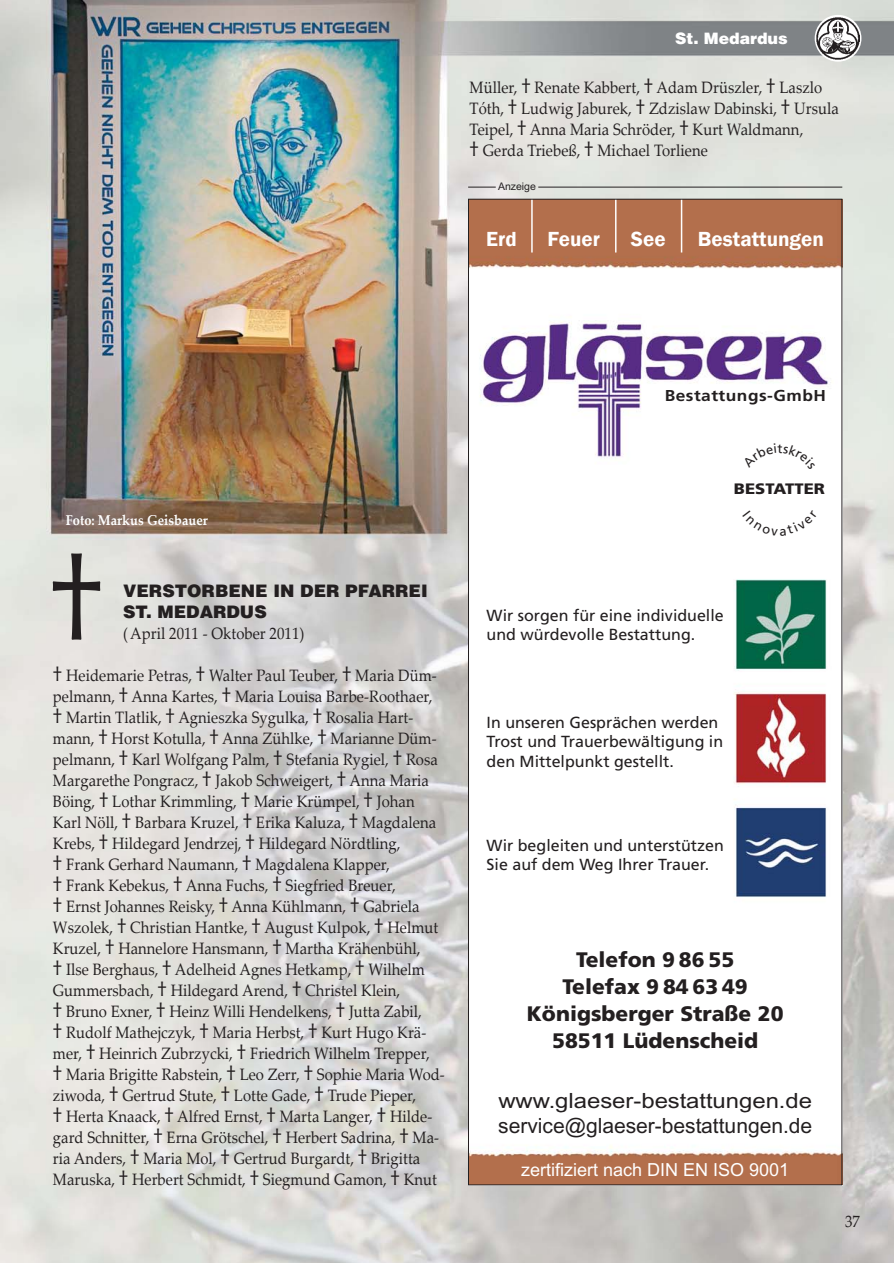
<style>
.page{position:relative;width:894px;height:1263px;background:#fff}
.page>*{position:absolute;margin:0;border:0;box-sizing:border-box;transform-origin:0 0}
.t1{font:124.5px "Palatino Linotype";color:#231f20;scale:.9 1}
.t2{font:900 21px/27px "Frutiger";color:#231f20;text-align:center}
.t3{font:21px/25.2px "Arial";color:#231f20;scale:1.14 1}
.t4{font:600 21px "Franklin Gothic";color:#fff}
.t5{font:18px "Arial";color:#fff}
.t6{font:900 17.25px/21px "Helvetica";color:#231f20}
.t7{font:16.5px/21px "Palatino Linotype";color:#231f20;scale:.9 1}
.t8{font:16.05px/19.2px "Frutiger";color:#231f20}
.t9{font:700 15.75px "Frutiger";letter-spacing:.03em;color:#231f20;scale:1.1 1}
.t10{font:900 15.75px "Helvetica";color:#fff}
.t11{font:900 15.15px "Frutiger";color:#231f20;scale:1.1 1}
.t12{font:700 14.25px "Palatino Linotype";letter-spacing:.005em;color:#fff;scale:.9 1}
.t13{font:10.5px "Arial";color:#231f20}
.s1{font-size:21px}
</style>
<div class="page">
<img style="left:0;top:0;width:893px;height:1263px">
<img style="left:470px;top:201px;width:370px;height:982px">
<svg style="left:815px;top:15px;width:46px;height:47px"></svg>
<img style="left:817px;top:17px;width:43px;height:43px">
<hr style="left:531px;top:199px;width:2px;height:54px;background:#fff">
<hr style="left:615px;top:199px;width:2px;height:54px;background:#fff">
<hr style="left:681px;top:199px;width:1px;height:54px;background:#fff">
<hr style="left:538px;top:187px;width:304px;height:1px;background:#231f20">
<svg style="left:468px;top:187px;width:28px;height:1px"></svg>
<div style="left:730px;top:439px;width:102px;height:102px;background:#fff"></div>
<p class="t10" style="left:675px;top:32px;width:114px">St. Medardus</p>
<p class="t7" style="left:470px;top:79px;width:412px">Müller, <span class="s1">†</span> Renate Kabbert, <span class="s1">†</span> Adam Drüszler, <span class="s1">†</span> Laszlo Tóth, <span class="s1">†</span> Ludwig Jaburek, <span class="s1">†</span> Zdzislaw Dabinski, <span class="s1">†</span> Ursula Teipel, <span class="s1">†</span> Anna Maria Schröder, <span class="s1">†</span> Kurt Waldmann,<br><span class="s1">†</span> Gerda Triebeß, <span class="s1">†</span> Michael Torliene</p>
<p class="t13" style="left:498px;top:183px;width:39px">Anzeige</p>
<p class="t4" style="left:486px;top:226px;width:32px">Erd</p>
<p class="t4" style="left:548px;top:226px;width:54px">Feuer</p>
<p class="t4" style="left:631px;top:226px;width:36px">See</p>
<p class="t4" style="left:698px;top:226px;width:128px">Bestattungen</p>
<p class="t12" style="left:66px;top:515px;width:159px">Foto: Markus Geisbauer</p>
<h1 class="t1" style="left:49px;top:548px;width:64px">†</h1>
<p class="t6" style="left:123px;top:582px;width:306px">VERSTORBENE IN DER PFARREI<br>ST. MEDARDUS</p>
<p class="t7" style="left:123px;top:625px;width:203px">( April 2011 - Oktober 2011)</p>
<p class="t7" style="left:53px;top:667px;width:437px"><span class="s1">†</span> Heidemarie Petras, <span class="s1">†</span> Walter Paul Teuber, <span class="s1">†</span> Maria Düm&shy;pelmann, <span class="s1">†</span> Anna Kartes, <span class="s1">†</span> Maria Louisa Barbe-Roothaer, <span class="s1">†</span> Martin Tlatlik, <span class="s1">†</span> Agnieszka Sygulka, <span class="s1">†</span> Rosalia Hart&shy;mann, <span class="s1">†</span> Horst Kotulla, <span class="s1">†</span> Anna Zühlke, <span class="s1">†</span> Marianne Düm&shy;pelmann, <span class="s1">†</span> Karl Wolfgang Palm, <span class="s1">†</span> Stefania Rygiel, <span class="s1">†</span> Rosa Margarethe Pongracz, <span class="s1">†</span> Jakob Schweigert, <span class="s1">†</span> Anna Maria Böing, <span class="s1">†</span> Lothar Krimmling, <span class="s1">†</span> Marie Krümpel, <span class="s1">†</span> Johan Karl Nöll, <span class="s1">†</span> Barbara Kruzel, <span class="s1">†</span> Erika Kaluza, <span class="s1">†</span> Magdalena Krebs, <span class="s1">†</span> Hildegard Jendrzej, <span class="s1">†</span> Hildegard Nördtling,<br><span class="s1">†</span> Frank Gerhard Naumann, <span class="s1">†</span> Magdalena Klapper,<br><span class="s1">†</span> Frank Kebekus, <span class="s1">†</span> Anna Fuchs, <span class="s1">†</span> Siegfried Breuer,<br><span class="s1">†</span> Ernst Johannes Reisky, <span class="s1">†</span> Anna Kühlmann, <span class="s1">†</span> Gabriela Wszolek, <span class="s1">†</span> Christian Hantke, <span class="s1">†</span> August Kulpok, <span class="s1">†</span> Helmut Kruzel, <span class="s1">†</span> Hannelore Hansmann, <span class="s1">†</span> Martha Krähenbühl,<br><span class="s1">†</span> Ilse Berghaus, <span class="s1">†</span> Adelheid Agnes Hetkamp, <span class="s1">†</span> Wilhelm Gummersbach, <span class="s1">†</span> Hildegard Arend, <span class="s1">†</span> Christel Klein,<br><span class="s1">†</span> Bruno Exner, <span class="s1">†</span> Heinz Willi Hendelkens, <span class="s1">†</span> Jutta Zabil,<br><span class="s1">†</span> Rudolf Mathejczyk, <span class="s1">†</span> Maria Herbst, <span class="s1">†</span> Kurt Hugo Krä&shy;mer, <span class="s1">†</span> Heinrich Zubrzycki, <span class="s1">†</span> Friedrich Wilhelm Trepper,<br><span class="s1">†</span> Maria Brigitte Rabstein, <span class="s1">†</span> Leo Zerr, <span class="s1">†</span> Sophie Maria Wod&shy;ziwoda, <span class="s1">†</span> Gertrud Stute, <span class="s1">†</span> Lotte Gade, <span class="s1">†</span> Trude Pieper,<br><span class="s1">†</span> Herta Knaack, <span class="s1">†</span> Alfred Ernst, <span class="s1">†</span> Marta Langer, <span class="s1">†</span> Hilde&shy;gard Schnitter, <span class="s1">†</span> Erna Grötschel, <span class="s1">†</span> Herbert Sadrina, <span class="s1">†</span> Ma&shy;ria Anders, <span class="s1">†</span> Maria Mol, <span class="s1">†</span> Gertrud Burgardt, <span class="s1">†</span> Brigitta Maruska, <span class="s1">†</span> Herbert Schmidt, <span class="s1">†</span> Siegmund Gamon, <span class="s1">†</span> Knut</p>
<p class="t9" style="left:665px;top:390px;width:148px">Bestattungs-GmbH</p>
<p class="t11" style="left:734px;top:483px;width:84px">BESTATTER</p>
<p class="t8" style="left:487px;top:607px;width:239px">Wir sorgen für eine individuelle und würdevolle Bestattung.</p>
<p class="t8" style="left:487px;top:714px;width:238px">In unseren Gesprächen werden<br>Trost und Trauerbewältigung in den Mittelpunkt gestellt.</p>
<p class="t8" style="left:487px;top:837px;width:239px">Wir begleiten und unterstützen<br>Sie auf dem Weg Ihrer Trauer.</p>
<p class="t2" style="left:527px;top:947px;width:258px">Telefon 9 86 55<br>Telefax 9 84 63 49<br>Königsberger Straße 20<br>58511 Lüdenscheid</p>
<p class="t3" style="left:498px;top:1090px;width:277px">www.glaeser-bestattungen.de service@glaeser-bestattungen.de</p>
<p class="t5" style="left:521px;top:1163px;width:270px">zertifiziert nach DIN EN ISO 9001</p>
<p class="t7" style="left:845px;top:1213px;width:18px">37</p>
</div>
